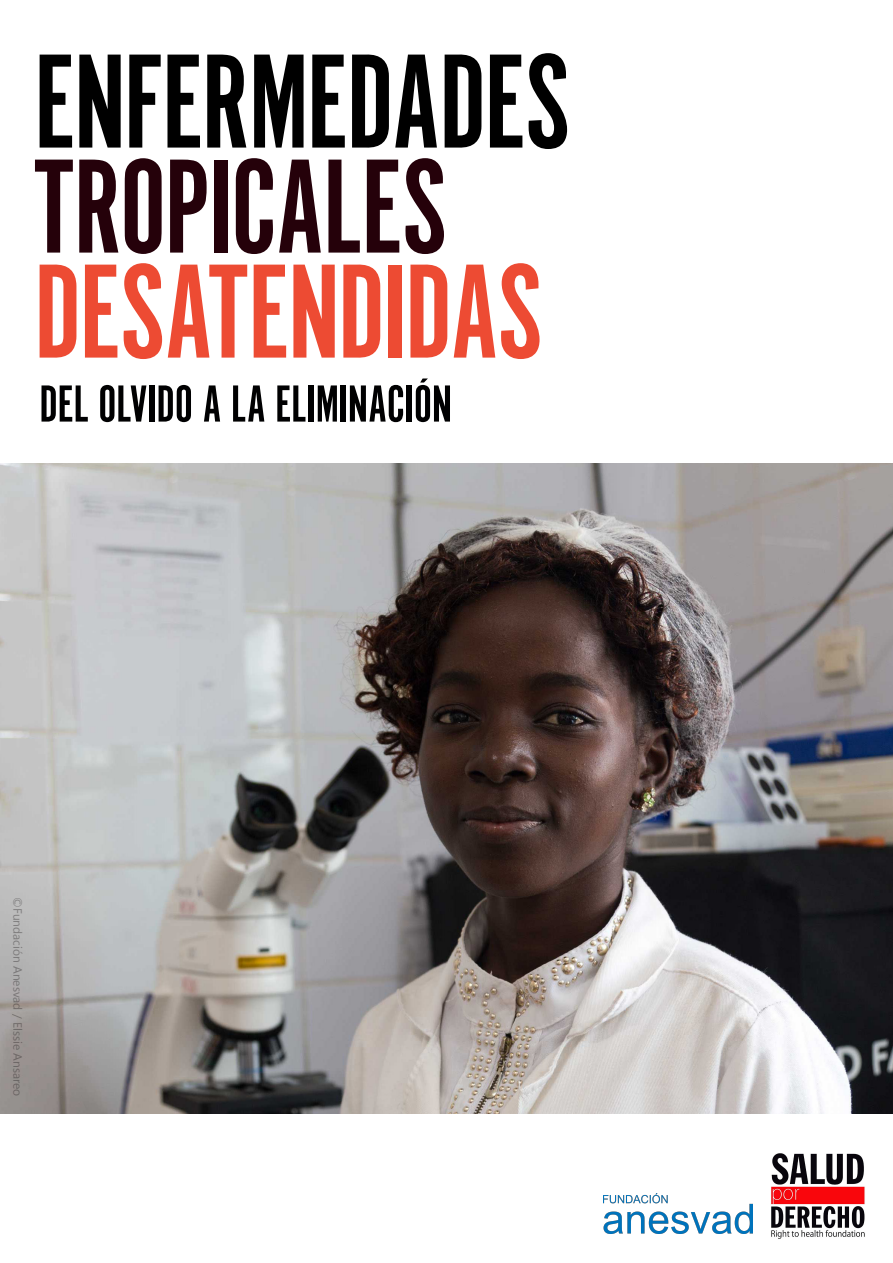
<style>
.page{position:relative;width:893px;height:1263px;background:#fff}
.page>*{position:absolute;margin:0;border:0;box-sizing:border-box;transform-origin:0 0}
.t1{font:139.5px "Alternate Got No 1 D";letter-spacing:-.01em;color:#000}
.t2{font:139.5px "Alternate Got No 1 D";letter-spacing:-.015em;color:#ed4b33}
.t3{font:139.5px "Alternate Got No 1 D";letter-spacing:-.01em;color:#25010a}
.t4{font:54.15px "Alternate Got No 1 D";letter-spacing:-.005em;color:#000001}
.t5{font:12px "Segoe UI Symbol";color:#231f20}
</style>
<div class="page">
<img style="left:0;top:463px;width:893px;height:650px">
<img style="left:771px;top:1153px;width:94px;height:86px">
<img style="left:604px;top:1193px;width:148px;height:40px">
<svg style="left:14px;top:966px;width:8px;height:7px"></svg>
<svg style="left:13px;top:981px;width:7px;height:5px"></svg>
<svg style="left:12px;top:998px;width:10px;height:29px"></svg>
<svg style="left:13px;top:898px;width:10px;height:57px"></svg>
<svg style="left:13px;top:1042px;width:9px;height:54px"></svg>
<p class="t1" style="left:34px;top:28px;width:538px">ENFERMEDADES</p>
<p class="t3" style="left:34px;top:133px;width:415px">TROPICALES</p>
<p class="t2" style="left:34px;top:238px;width:510px">DESATENDIDAS</p>
<p class="t4" style="left:39px;top:375px;width:414px">DEL OLVIDO A LA ELIMINACIÓN</p>
<p class="t5" style="left:25px;top:956px;width:43px;rotate:90deg">■ ■ ▲❖</p>
<p class="t5" style="left:25px;top:1028px;width:15px;rotate:90deg">●▲▲</p>
</div>
